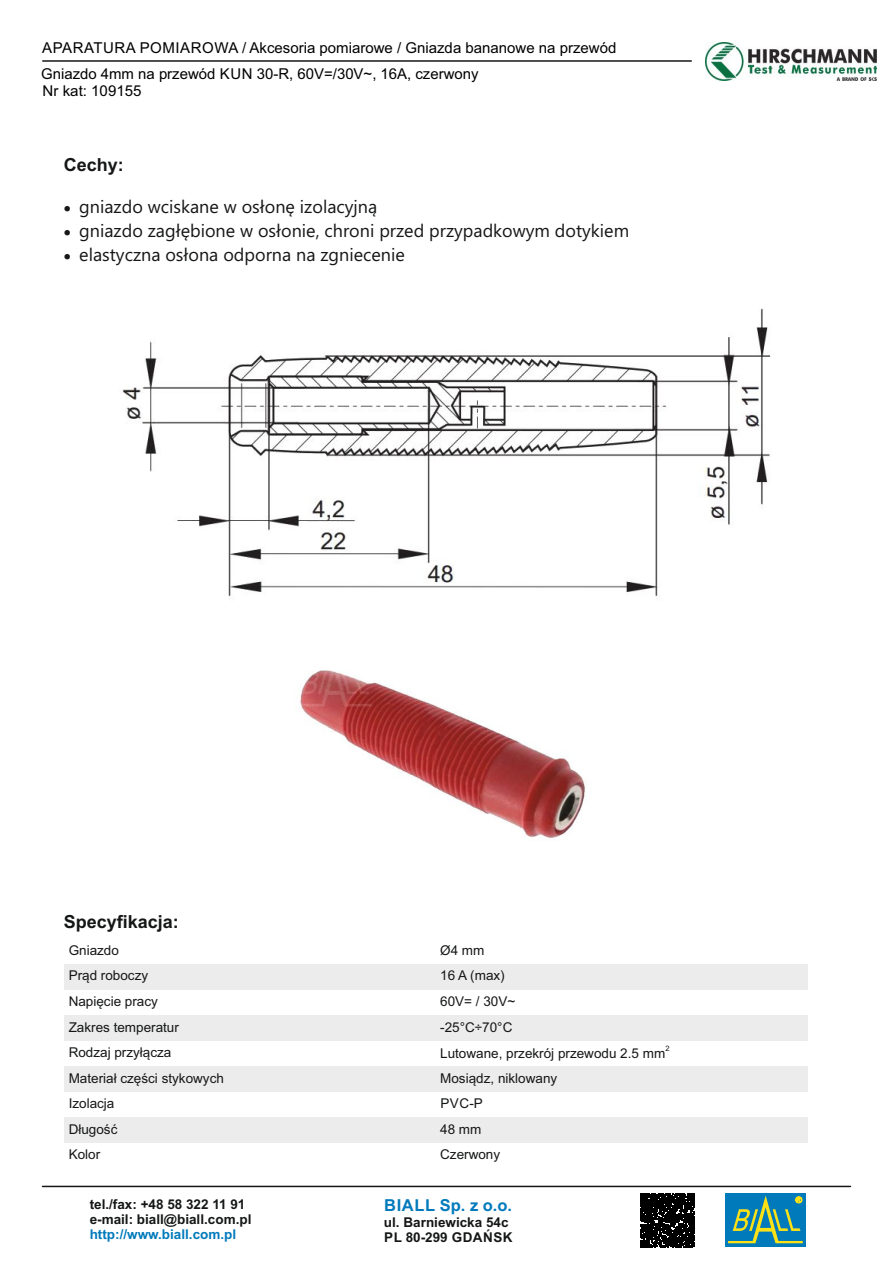
<style>
.page{position:relative;width:893px;height:1263px;background:#fff}
.page>*{position:absolute;margin:0;border:0;box-sizing:border-box;transform-origin:0 0}
.t1{font:18px "Ebrima";color:#151616}
.t2{font:700 18px "Arial";color:#151616}
.t3{font:700 16.5px "Arial";letter-spacing:.035em;color:#007abb}
.t4{font:15px "Arial";color:#000}
.t5{font:13.5px "Arial";color:#151616}
.t6{font:700 13.5px/15.1px "Arial";color:#151616}
.t7{font:700 13.5px "Arial";color:#007abb}
.t8{font:7.5px "Arial";color:#151616}
</style>
<div class="page">
<hr style="left:43px;top:1186px;width:807px;height:1px;background:#151616">
<div style="left:725px;top:1193px;width:81px;height:54px;background:#007abb"></div>
<svg style="left:728px;top:1195px;width:75px;height:48px"></svg>
<svg style="left:641px;top:1193px;width:53px;height:54px;background:#111"></svg>
<img style="left:706px;top:43px;width:170px;height:38px">
<div style="left:64px;top:964px;width:372px;height:25px;background:#ececec"></div>
<div style="left:436px;top:964px;width:371px;height:25px;background:#ececec"></div>
<div style="left:64px;top:1015px;width:372px;height:25px;background:#ececec"></div>
<div style="left:436px;top:1015px;width:371px;height:25px;background:#ececec"></div>
<div style="left:64px;top:1066px;width:372px;height:26px;background:#ececec"></div>
<div style="left:436px;top:1066px;width:371px;height:26px;background:#ececec"></div>
<div style="left:64px;top:1117px;width:372px;height:26px;background:#ececec"></div>
<div style="left:436px;top:1117px;width:371px;height:26px;background:#ececec"></div>
<hr style="left:43px;top:60px;width:648px;height:2px;background:#151616">
<img style="left:122px;top:308px;width:649px;height:289px">
<img style="left:300px;top:670px;width:286px;height:169px">
<p class="t4" style="left:42px;top:42px;width:576px">APARATURA POMIAROWA / Akcesoria pomiarowe / Gniazda bananowe na przewód</p>
<p class="t4" style="left:41px;top:68px;width:439px">Gniazdo 4mm na przewód KUN 30-R, 60V=/30V~, 16A, czerwony</p>
<p class="t4" style="left:43px;top:85px;width:100px">Nr kat: 109155</p>
<h1 class="t2" style="left:64px;top:158px;width:62px">Cechy:</h1>
<h1 class="t1" style="left:64px;top:200px;width:315px">• gniazdo wciskane w osłonę izolacyjną</h1>
<h1 class="t1" style="left:64px;top:224px;width:567px">• gniazdo zagłębione w osłonie, chroni przed przypadkowym dotykiem</h1>
<h1 class="t1" style="left:64px;top:248px;width:343px">• elastyczna osłona odporna na zgniecenie</h1>
<h1 class="t2" style="left:64px;top:914px;width:117px">Specyfikacja:</h1>
<p class="t5" style="left:69px;top:945px;width:52px">Gniazdo</p>
<p class="t5" style="left:440px;top:945px;width:46px">Ø4 mm</p>
<p class="t5" style="left:69px;top:970px;width:81px">Prąd roboczy</p>
<p class="t5" style="left:440px;top:970px;width:66px">16 A (max)</p>
<p class="t5" style="left:69px;top:996px;width:91px">Napięcie pracy</p>
<p class="t5" style="left:440px;top:996px;width:77px">60V= / 30V~</p>
<p class="t5" style="left:69px;top:1022px;width:112px">Zakres temperatur</p>
<p class="t5" style="left:440px;top:1022px;width:74px">-25°C÷70°C</p>
<p class="t5" style="left:69px;top:1047px;width:104px">Rodzaj przyłącza</p>
<p class="t8" style="left:665px;top:1045px;width:6px">2</p>
<p class="t5" style="left:440px;top:1048px;width:227px">Lutowane, przekrój przewodu 2.5 mm</p>
<p class="t5" style="left:69px;top:1073px;width:157px">Materiał części stykowych</p>
<p class="t5" style="left:440px;top:1073px;width:119px">Mosiądz, niklowany</p>
<p class="t5" style="left:69px;top:1098px;width:47px">Izolacja</p>
<p class="t5" style="left:440px;top:1098px;width:44px">PVC-P</p>
<p class="t5" style="left:69px;top:1124px;width:50px">Długość</p>
<p class="t5" style="left:440px;top:1124px;width:43px">48 mm</p>
<p class="t5" style="left:69px;top:1149px;width:33px">Kolor</p>
<p class="t5" style="left:440px;top:1149px;width:62px">Czerwony</p>
<p class="t6" style="left:90px;top:1198px;width:163px">tel./fax: +48 58 322 11 91 e-mail: biall@biall.com.pl</p>
<p class="t7" style="left:90px;top:1229px;width:148px">http://www.biall.com.pl</p>
<p class="t3" style="left:384px;top:1199px;width:129px">BIALL Sp. z o.o.</p>
<p class="t6" style="left:384px;top:1215px;width:130px">ul. Barniewicka 54c<br>PL 80-299 GDAŃSK</p>
</div>
